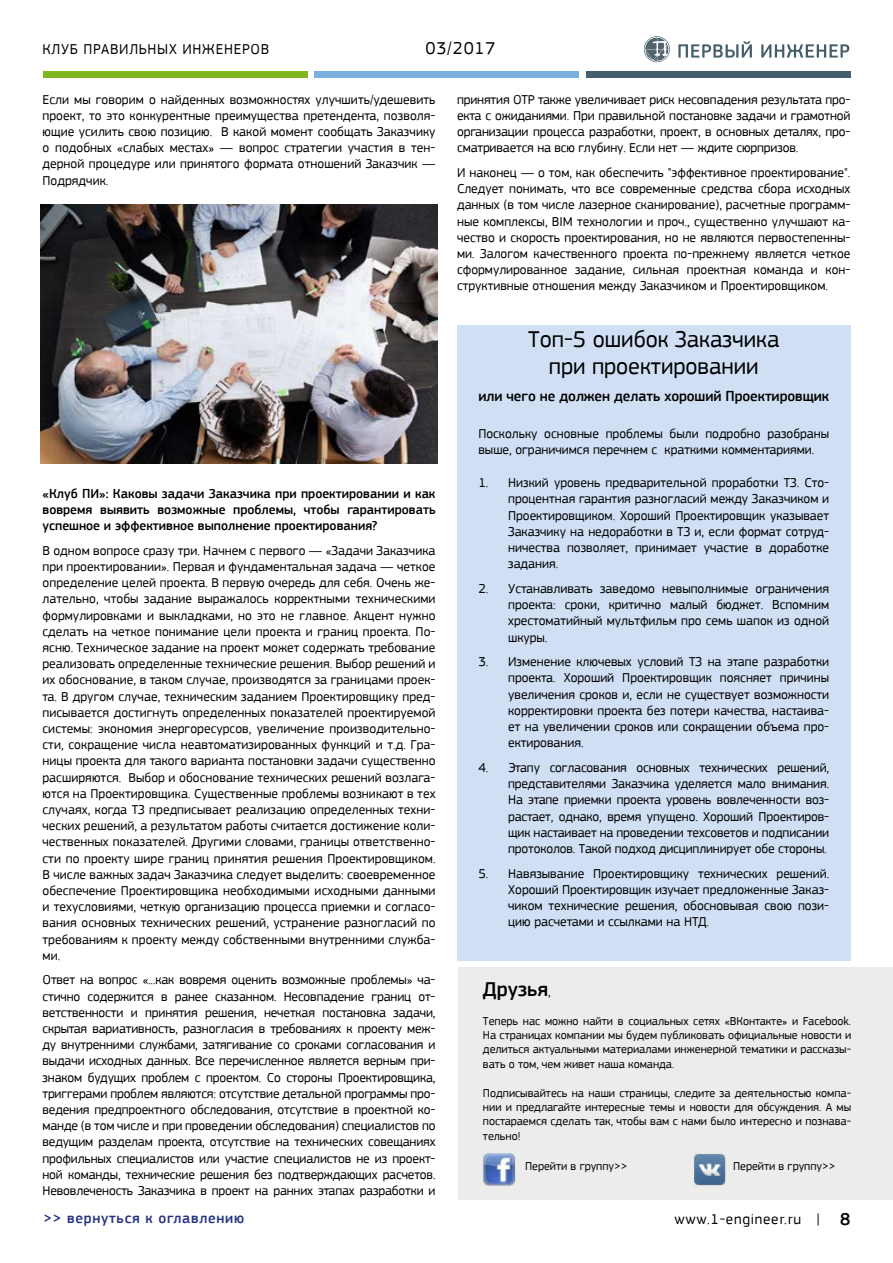
<style>
.page{position:relative;width:893px;height:1263px;background:#fff}
.page>*{position:absolute;margin:0;border:0;box-sizing:border-box;transform-origin:0 0}
.t1{font:24px/27px "PF Square Sans Pro";color:#000;text-align:center}
.t2{font:500 21px "PF Square Sans Pro";color:#000}
.t3{font:18px "PF Square Sans Pro";letter-spacing:.05em;color:#000}
.t4{font:500 18px "PF Square Sans Pro";color:#000}
.t5{font:15px "PF Square Sans Pro";letter-spacing:.05em;color:#000}
.t6{font:500 15px "PF Square Sans Pro";letter-spacing:-.005em;color:#000}
.t7{font:500 15px "PF Square Sans Pro";letter-spacing:.05em;color:#243282}
.t8{font:13.5px/16.2px "PF Square Sans Pro";color:#000;text-align:justify}
.t9{font:500 13.5px/16.2px "PF Square Sans Pro";color:#000;text-align:justify}
.t10{font:12px/14.4px "PF Square Sans Pro";color:#000;text-align:justify}
.s1{font-weight:400;font-size:13.5px}
</style>
<div class="page">
<div style="left:43px;top:71px;width:265px;height:6px;background:#80b620"></div>
<div style="left:315px;top:71px;width:264px;height:6px;background:#79b0e0"></div>
<div style="left:586px;top:71px;width:264px;height:6px;background:#445f6b"></div>
<svg style="left:678px;top:41px;width:74px;height:17px"></svg>
<svg style="left:761px;top:44px;width:88px;height:14px"></svg>
<svg style="left:644px;top:36px;width:26px;height:26px"></svg>
<svg style="left:644px;top:37px;width:25px;height:25px"></svg>
<div style="left:457px;top:325px;width:393px;height:635px;background:#d0dff4"></div>
<div style="left:459px;top:967px;width:434px;height:232px;background:#ececec"></div>
<img style="left:483px;top:1154px;width:32px;height:32px">
<img style="left:694px;top:1154px;width:31px;height:32px">
<img style="left:41px;top:204px;width:397px;height:259px">
<p class="t5" style="left:43px;top:40px;width:228px">КЛУБ ПРАВИЛЬНЫХ ИНЖЕНЕРОВ</p>
<h3 class="t3" style="left:425px;top:37px;width:72px">03/2017</h3>
<p class="t8" style="left:43px;top:91px;width:395px">Если мы говорим о найденных возможностях улучшить/удешевить проект, то это конкурентные преимущества претендента, позволя&shy;ющие усилить свою позицию. В какой момент сообщать Заказчику о подобных «слабых местах» — вопрос стратегии участия в тен&shy;дерной процедуре или принятого формата отношений Заказчик — Подрядчик.</p>
<p class="t9" style="left:43px;top:485px;width:395px">«Клуб ПИ»: Каковы задачи Заказчика при проектировании и как вовремя выявить возможные проблемы, чтобы гарантировать успешное и эффективное выполнение проектирования?</p>
<p class="t8" style="left:43px;top:542px;width:395px">В одном вопросе сразу три. Начнем с первого — «Задачи Заказчика при проектировании». Первая и фундаментальная задача — четкое определение целей проекта. В первую очередь для себя. Очень же&shy;лательно, чтобы задание выражалось корректными техническими формулировками и выкладками, но это не главное. Акцент нужно сделать на четкое понимание цели проекта и границ проекта. По&shy;ясню. Техническое задание на проект может содержать требование реализовать определенные технические решения. Выбор решений и их обоснование, в таком случае, производятся за границами проек&shy;та. В другом случае, техническим заданием Проектировщику пред&shy;писывается достигнуть определенных показателей проектируемой системы: экономия энергоресурсов, увеличение производительно&shy;сти, сокращение числа неавтоматизированных функций и т.д. Гра&shy;ницы проекта для такого варианта постановки задачи существенно расширяются. Выбор и обоснование технических решений возлага&shy;ются на Проектировщика. Существенные проблемы возникают в тех случаях, когда ТЗ предписывает реализацию определенных техни&shy;ческих решений, а результатом работы считается достижение коли&shy;чественных показателей. Другими словами, границы ответственно&shy;сти по проекту шире границ принятия решения Проектировщиком.<br>В числе важных задач Заказчика следует выделить: своевременное обеспечение Проектировщика необходимыми исходными данными и техусловиями, четкую организацию процесса приемки и согласо&shy;вания основных технических решений, устранение разногласий по требованиям к проекту между собственными внутренними служба&shy;ми.</p>
<p class="t8" style="left:43px;top:972px;width:395px">Ответ на вопрос «...как вовремя оценить возможные проблемы» ча&shy;стично содержится в ранее сказанном. Несовпадение границ от&shy;ветственности и принятия решения, нечеткая постановка задачи, скрытая вариативность, разногласия в требованиях к проекту меж&shy;ду внутренними службами, затягивание со сроками согласования и выдачи исходных данных. Все перечисленное является верным при&shy;знаком будущих проблем с проектом. Со стороны Проектировщика, триггерами проблем являются: отсутствие детальной программы про&shy;ведения предпроектного обследования, отсутствие в проектной ко&shy;манде (в том числе и при проведении обследования) специалистов по ведущим разделам проекта, отсутствие на технических совещаниях профильных специалистов или участие специалистов не из проект&shy;ной команды, технические решения без подтверждающих расчетов.<br>Невовлеченость Заказчика в проект на ранних этапах разработки и</p>
<p class="t8" style="left:457px;top:91px;width:395px">принятия ОТР также увеличивает риск несовпадения результата про&shy;екта с ожиданиями. При правильной постановке задачи и грамотной организации процесса разработки, проект, в основных деталях, про&shy;сматривается на всю глубину. Если нет — ждите сюрпризов.</p>
<p class="t8" style="left:457px;top:165px;width:395px">И наконец — о том, как обеспечить "эффективное проектирование".<br>Следует понимать, что все современные средства сбора исходных данных (в том числе лазерное сканирование), расчетные программ&shy;ные комплексы, BIM технологии и проч., существенно улучшают ка&shy;чество и скорость проектирования, но не являются первостепенны&shy;ми. Залогом качественного проекта по-прежнему является четкое сформулированное задание, сильная проектная команда и кон&shy;структивные отношения между Заказчиком и Проектировщиком.</p>
<h1 class="t1" style="left:528px;top:326px;width:253px">Топ-5 ошибок Заказчика при проектировании</h1>
<p class="t6" style="left:478px;top:387px;width:352px">или чего не должен делать хороший Проектировщик</p>
<p class="t8" style="left:478px;top:425px;width:352px">Поскольку основные проблемы были подробно разобраны выше, ограничимся перечнем с краткими комментариями.</p>
<p class="t8" style="left:508px;top:475px;width:323px;text-indent:-30px">1. Низкий уровень предварительной проработки ТЗ. Сто&shy;процентная гарантия разногласий между Заказчиком и Проектировщиком. Хороший Проектировщик указывает Заказчику на недоработки в ТЗ и, если формат сотруд&shy;ничества позволяет, принимает участие в доработке задания.</p>
<p class="t8" style="left:508px;top:580px;width:323px;text-indent:-30px">2. Устанавливать заведомо невыполнимые ограничения проекта: сроки, критично малый бюджет. Вспомним хрестоматийный мультфильм про семь шапок из одной шкуры.</p>
<p class="t8" style="left:508px;top:654px;width:323px;text-indent:-30px">3. Изменение ключевых условий ТЗ на этапе разработки проекта. Хороший Проектировщик поясняет причины увеличения сроков и, если не существует возможности корректировки проекта без потери качества, настаива&shy;ет на увеличении сроков или сокращении объема про&shy;ектирования.</p>
<p class="t8" style="left:508px;top:759px;width:323px;text-indent:-30px">4. Этапу согласования основных технических решений, представителями Заказчика уделяется мало внимания.<br>На этапе приемки проекта уровень вовлеченности воз&shy;растает, однако, время упущено. Хороший Проектиров&shy;щик настаивает на проведении техсоветов и подписании протоколов. Такой подход дисциплинирует обе стороны.</p>
<p class="t8" style="left:508px;top:865px;width:323px;text-indent:-30px">5. Навязывание Проектировщику технических решений.<br>Хороший Проектировщик изучает предложенные Заказ&shy;чиком технические решения, обосновывая свою пози&shy;цию расчетами и ссылками на НТД.</p>
<h2 class="t2" style="left:483px;top:977px;width:69px">Друзья<span class="s1">,</span></h2>
<p class="t10" style="left:483px;top:1013px;width:370px">Теперь нас можно найти в социальных сетях «ВКонтакте» и Facebook.<br>На страницах компании мы будем публиковать официальные новости и делиться актуальными материалами инженерной тематики и рассказы&shy;вать о том, чем живет наша команда.</p>
<p class="t10" style="left:483px;top:1085px;width:370px">Подписывайтесь на наши страницы, следите за деятельностью компа&shy;нии и предлагайте интересные темы и новости для обсуждения. А мы постараемся сделать так, чтобы вам с нами было интересно и познава&shy;тельно!</p>
<p class="t10" style="left:525px;top:1159px;width:104px">Перейти в группу&gt;&gt;</p>
<p class="t10" style="left:733px;top:1159px;width:104px">Перейти в группу&gt;&gt;</p>
<p class="t7" style="left:43px;top:1209px;width:202px">&gt;&gt; вернуться к оглавлению</p>
<h3 class="t4" style="left:840px;top:1208px;width:12px">8</h3>
<p class="t5" style="left:674px;top:1210px;width:147px">www.1-engineer.ru |</p>
</div>
